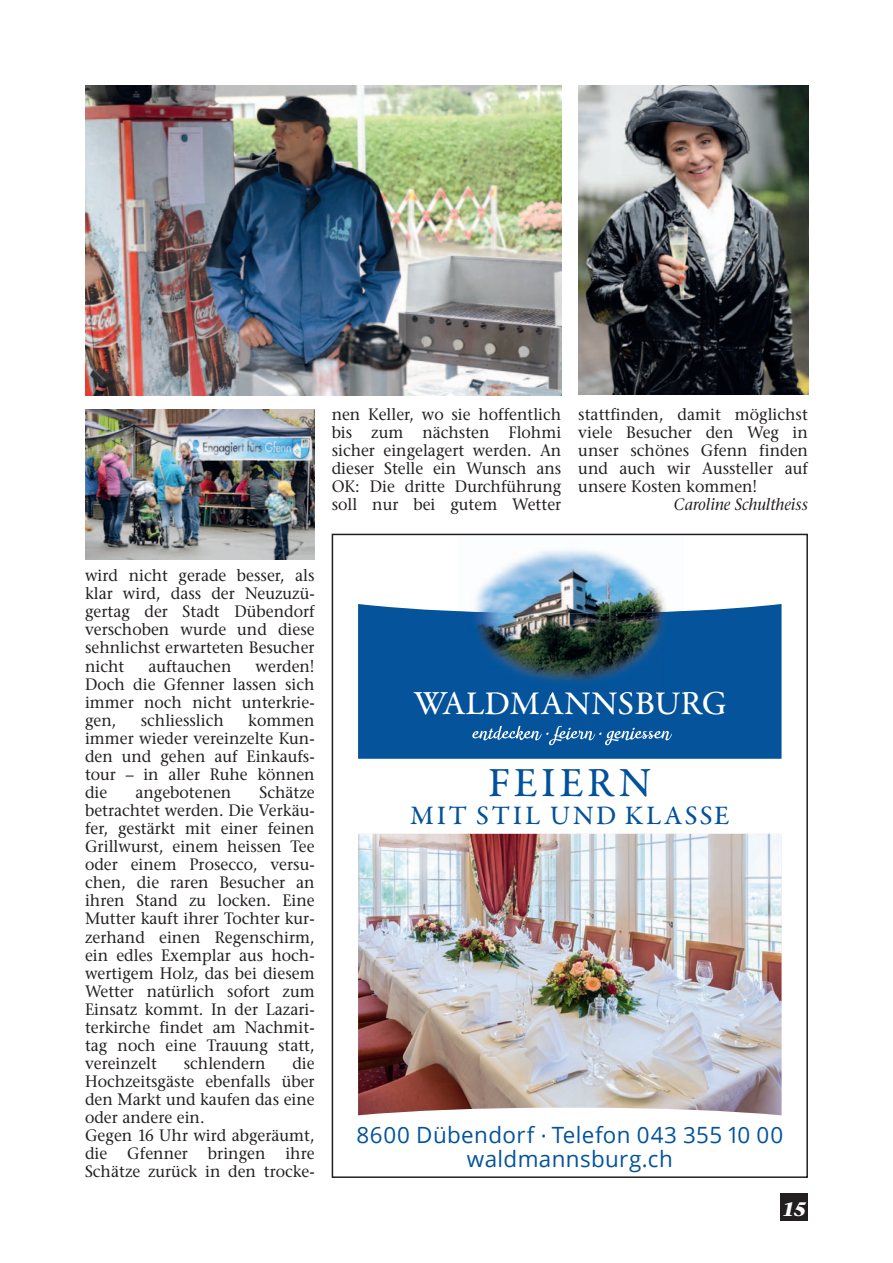
<style>
.page{position:relative;width:893px;height:1263px;background:#fff}
.page>*{position:absolute;margin:0;border:0;box-sizing:border-box;transform-origin:0 0}
.t1{font:500 41.85px "Garamond Premr Pro";letter-spacing:.085em;color:#01519b}
.t2{font:500 34.05px "Garamond Premr Pro";color:#fff}
.t3{font:500 26.85px "Garamond Premr Pro";letter-spacing:.1em;color:#01519b}
.t4{font:22.35px/23.9px "Open Sans";letter-spacing:.015em;color:#04539b;text-align:center}
.t5{font:italic 700 19.5px "Stone Serif LT";color:#fff}
.t6{font:16.5px/18px "Stone Serif LT";color:#231f20;text-align:justify;scale:.96 1}
.t7{font:italic 16.5px "Stone Serif LT";color:#231f20;scale:.93 1}
.s1{color:#01519b}
</style>
<div class="page">
<div style="left:780px;top:1193px;width:28px;height:27px;background:#231f20"></div>
<div style="left:358px;top:604px;width:423px;height:155px;background:#04539b"></div>
<div style="left:458px;top:604px;width:226px;height:88px;background:#04539b"></div>
<img style="left:458px;top:692px;width:226px;height:2px">
<img style="left:467px;top:549px;width:206px;height:137px">
<svg style="left:472px;top:725px;width:200px;height:20px"></svg>
<img style="left:358px;top:834px;width:423px;height:281px">
<div style="left:332px;top:534px;width:476px;height:644px;border:2px solid #231f20"></div>
<img style="left:85px;top:85px;width:476px;height:310px">
<img style="left:85px;top:409px;width:230px;height:150px">
<img style="left:578px;top:85px;width:230px;height:309px">
<p class="t6" style="left:332px;top:405px;width:241px">nen Keller, wo sie hoffentlich bis zum nächsten Flohmi sicher eingelagert werden. An dieser Stelle ein Wunsch ans OK: Die dritte Durchführung soll nur bei gutem Wetter</p>
<p class="t6" style="left:578px;top:405px;width:241px">stattfinden, damit möglichst viele Besucher den Weg in unser schönes Gfenn finden und auch wir Aussteller auf unsere Kosten kommen!</p>
<p class="t7" style="left:674px;top:495px;width:146px">Caroline Schultheiss</p>
<p class="t6" style="left:85px;top:566px;width:241px">wird nicht gerade besser, als klar wird, dass der Neuzuzü&shy;gertag der Stadt Dübendorf verschoben wurde und diese sehnlichst erwarteten Besucher nicht</p>
<p class="t6" style="left:148px;top:657px;width:88px">auftauchen</p>
<p class="t6" style="left:85px;top:657px;width:241px;text-indent:171px">werden!<br>Doch die Gfenner lassen sich immer noch nicht unterkrie&shy;gen,</p>
<p class="t6" style="left:85px;top:711px;width:241px;text-indent:163px">kommen immer wieder vereinzelte Kun&shy;den und gehen auf Einkaufs&shy;tour – in aller Ruhe können die</p>
<p class="t6" style="left:141px;top:711px;width:88px">schliesslich</p>
<p class="t6" style="left:85px;top:783px;width:241px;text-indent:174px">Schätze betrachtet werden. Die Verkäu&shy;fer, gestärkt mit einer feinen Grillwurst, einem heissen Tee oder einem Prosecco, versu&shy;chen, die raren Besucher an ihren Stand zu locken. Eine Mutter kauft ihrer Tochter kur&shy;zerhand einen Regenschirm, ein edles Exemplar aus hoch&shy;wertigem Holz, das bei diesem Wetter natürlich sofort zum Einsatz kommt. In der Lazari&shy;terkirche findet am Nachmit&shy;tag noch eine Trauung statt, vereinzelt</p>
<p class="t6" style="left:135px;top:783px;width:101px">angebotenen</p>
<p class="t6" style="left:85px;top:1054px;width:241px;text-align:left;text-indent:207px">die<br>Hochzeitsgäste ebenfalls über den Markt und kaufen das eine oder andere ein.<br>Gegen 16 Uhr wird abgeräumt, die Gfenner bringen ihre<br>Schätze zurück in den trocke-</p>
<p class="t6" style="left:184px;top:1054px;width:87px">schlendern</p>
<h2 class="t2" style="left:414px;top:683px;width:314px">WALDMANNSBURG</h2>
<h1 class="t1" style="left:488px;top:758px;width:165px">FEIERN</h1>
<h3 class="t3" style="left:410px;top:799px;width:321px">MIT STIL UND KLASSE</h3>
<h3 class="t4" style="left:356px;top:1122px;width:428px">8600 Dübendorf <span class="s1">·</span> Telefon 043 355 10 00 waldmannsburg.ch</h3>
<p class="t5" style="left:782px;top:1197px;width:25px">15</p>
</div>
